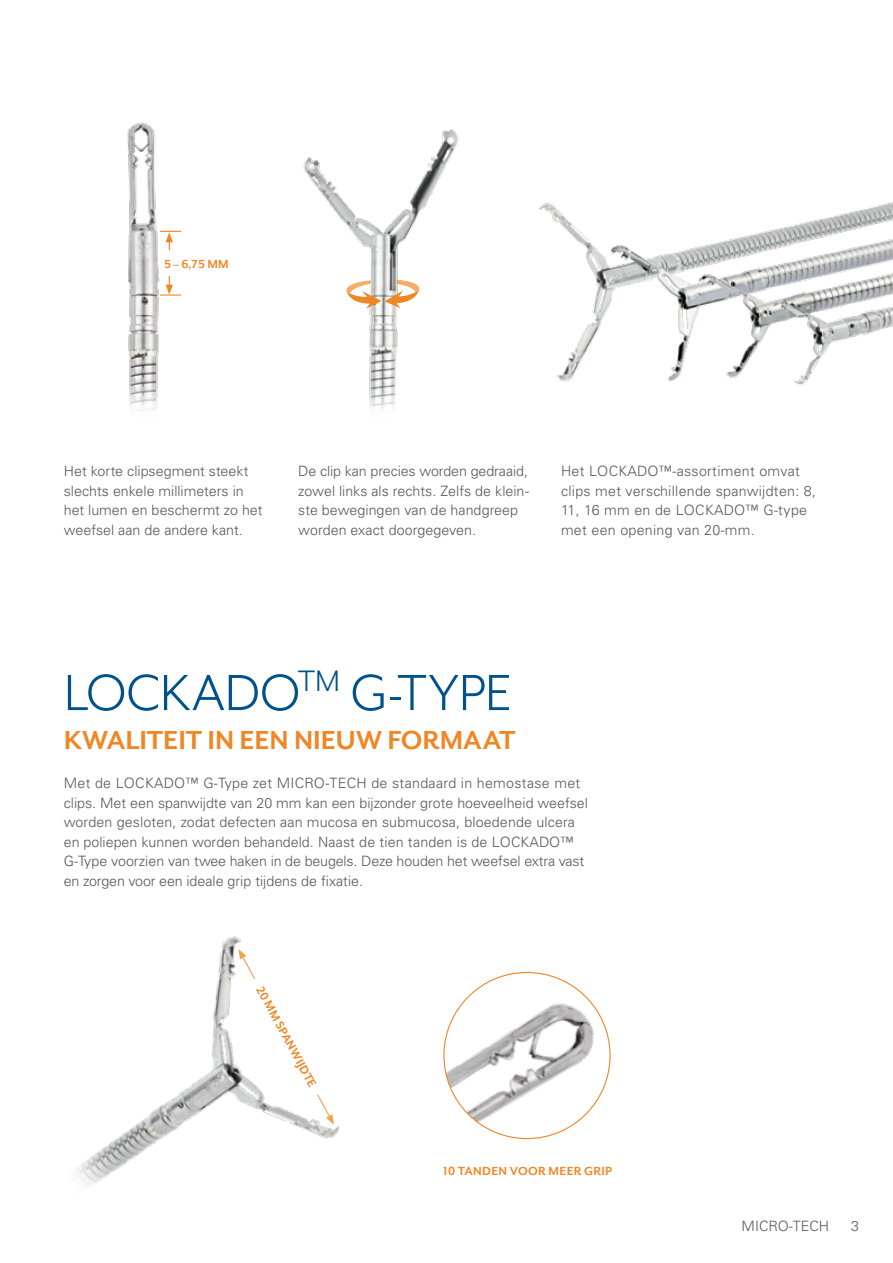
<style>
.page{position:relative;width:893px;height:1263px;background:#fff}
.page>*{position:absolute;margin:0;border:0;box-sizing:border-box;transform-origin:0 0}
.Headline_Innen_NEW{font:58.5px "Mr Eaves San OT";letter-spacing:-.01em;color:#00528a}
.Headline_Innen_NEW-2{font:700 30px "Mr Eaves San OT";letter-spacing:-.005em;color:#f18625}
.Copy_NEW{font:300 14.25px/19.5px "Univers LT Std";color:#575756}
.Copy_NEW-2{font:300 14.25px/19.5px "Univers LT Std";letter-spacing:.02em;color:#575756}
.Subline_Copy_NEW{font:700 13.5px "Mr Eaves San OT";color:#f18625}
.Tabelle_Kopf_NEW{font:700 13.5px "Mr Eaves San OT";letter-spacing:.02em;color:#f18625}
</style>
<div class="page">
<img style="left:77px;top:936px;width:263px;height:250px">
<img style="left:303px;top:129px;width:156px;height:281px">
<img style="left:127px;top:122px;width:55px;height:288px">
<svg style="left:345px;top:277px;width:77px;height:32px"></svg>
<img style="left:444px;top:972px;width:166px;height:166px;border-radius:83px">
<hr style="left:169px;top:240px;width:1px;height:47px;background:#f18625">
<svg style="left:166px;top:285px;width:7px;height:9px"></svg>
<svg style="left:160px;top:231px;width:21px;height:11px"></svg>
<hr style="left:160px;top:294px;width:21px;height:2px;background:#f18625">
<img style="left:538px;top:202px;width:355px;height:184px">
<svg style="left:238px;top:949px;width:96px;height:176px"></svg>
<div style="left:164px;top:251px;width:75px;height:25px;background:#fff"></div>
<p class="Subline_Copy_NEW" style="left:164px;top:256px;width:66px">5 – 6,75 MM</p>
<p class="Copy_NEW" style="left:64px;top:461px;width:200px">Het korte clipsegment steekt slechts enkele millimeters in het lumen en beschermt zo het weefsel aan de andere kant.</p>
<p class="Copy_NEW" style="left:298px;top:461px;width:232px">De clip kan precies worden gedraaid, zowel links als rechts. Zelfs de klein&shy;ste bewegingen van de handgreep worden exact doorgegeven.</p>
<p class="Copy_NEW-2" style="left:561px;top:461px;width:257px">Het LOCKADO™-assortiment omvat clips met verschillende spanwijdten: 8,<br>11, 16 mm en de LOCKADO™ G-type met een opening van 20-mm.</p>
<p class="Headline_Innen_NEW" style="left:64px;top:660px;width:450px">LOCKADO<sup>TM</sup> G-TYPE</p>
<p class="Headline_Innen_NEW-2" style="left:64px;top:723px;width:453px">KWALITEIT IN EEN NIEUW FORMAAT</p>
<p class="Copy_NEW" style="left:64px;top:773px;width:526px">Met de LOCKADO™ G-Type zet MICRO-TECH de standaard in hemostase met clips. Met een spanwijdte van 20 mm kan een bijzonder grote hoeveelheid weefsel worden gesloten, zodat defecten aan mucosa en submucosa, bloedende ulcera en poliepen kunnen worden behandeld. Naast de tien tanden is de LOCKADO™ G-Type voorzien van twee haken in de beugels. Deze houden het weefsel extra vast en zorgen voor een ideale grip tijdens de fixatie.</p>
<p class="Subline_Copy_NEW" style="left:267px;top:983px;width:115px;rotate:62deg">20 MM SPANWIJDTE</p>
<p class="Tabelle_Kopf_NEW" style="left:442px;top:1163px;width:172px">10 TANDEN VOOR MEER GRIP</p>
<p class="Copy_NEW" style="left:742px;top:1216px;width:89px">MICRO-TECH</p>
<p class="Copy_NEW" style="left:851px;top:1216px;width:9px">3</p>
</div>
